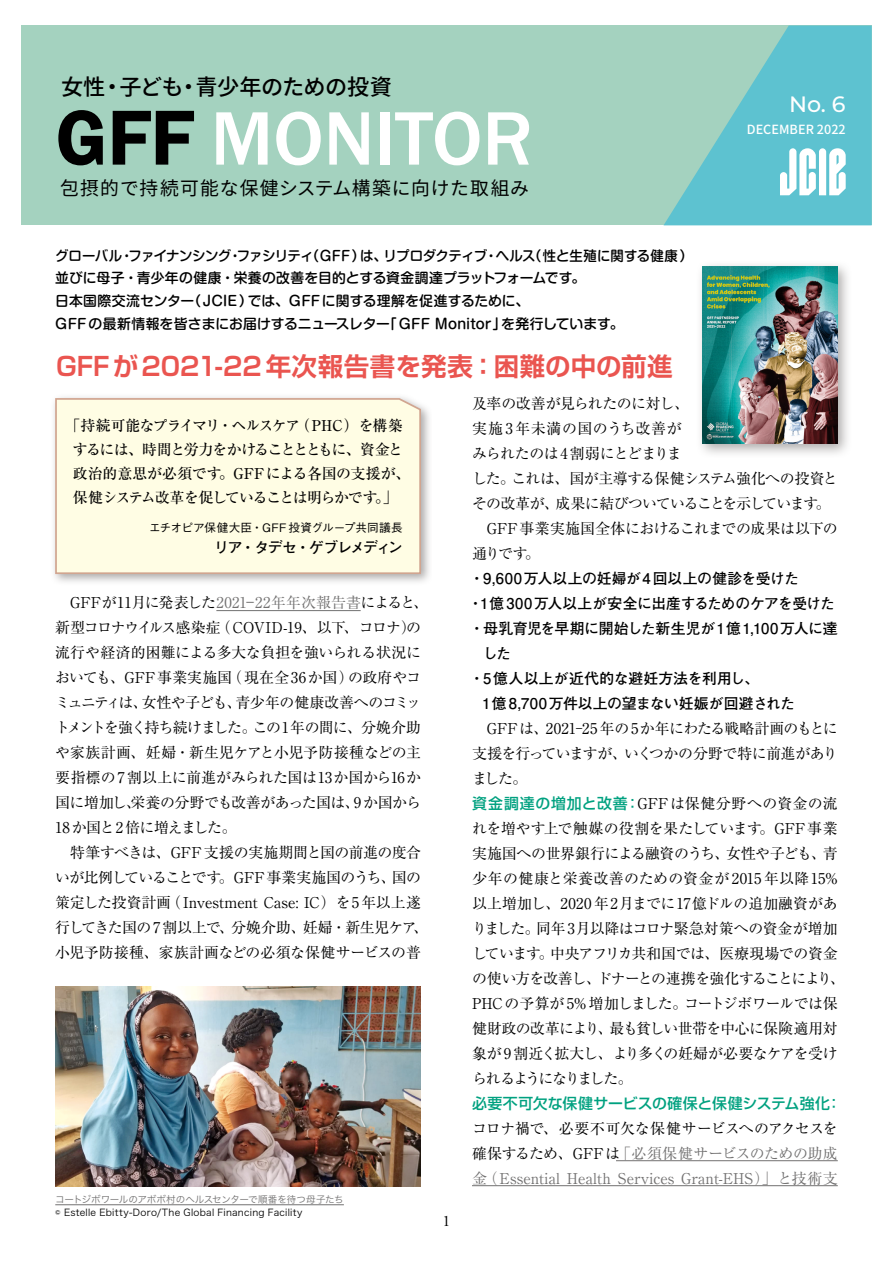
<style>
.page{position:relative;width:893px;height:1263px;background:#fff}
.page>*{position:absolute;margin:0;border:0;box-sizing:border-box;transform-origin:0 0}
.t1{font:500 78.3px "ITC Franklin Gothic Std";color:#fff}
.t2{font:700 25.5px "Shin Go Pro De";letter-spacing:.01em;color:#ea5550}
.t3{font:500 22.2px "Noto Sans CJ Kjp";letter-spacing:-.015em;color:#000}
.t4{font:500 22.2px "Montserrat";color:#fff}
.t5{font:18.75px "Noto Sans CJ Kjp";letter-spacing:.05em;color:#000}
.t6{font:15.9px "Adobe Garamond Pro";color:#000}
.t7{font:14.85px/25px "Ryumin Pro";letter-spacing:-.02em;color:#000}
.t8{font:700 14.85px/25px "Futo Go B101 Pro";letter-spacing:-.01em;color:#000}
.t9{font:500 14.85px/23.9px "Ryumin Pro";letter-spacing:-.05em;color:#000;text-align:center}
.t10{font:14.85px/25px "Ryumin Pro";color:#727171;text-align:justify}
.t11{font:500 14.85px "Shin Go Pro";letter-spacing:.005em;color:#00a180}
.t12{font:700 14.85px "Futo Go B101 Pro";letter-spacing:-.085em;color:#000}
.t13{font:500 13.8px/22.8px "Shin M Go Pro";color:#000}
.t14{font:500 12.6px "Noto Sans CJ Kjp";letter-spacing:.01em;color:#fff}
.t15{font:500 11.7px "Gothic BBB Pr 6 N";letter-spacing:.005em;color:#000}
.t16{font:9.6px "Hira Kaku Pro N W3";letter-spacing:.03em;color:#000}
.t17{font:9.6px "Hira Kaku Pro N W3";letter-spacing:-.02em;color:#727171}
.s1{font-weight:600;color:#000}
.s2{color:#727171}
.s3{font-family:"Shin Go Pro";font-weight:500;color:#00a180}
.s4{color:#000}
</style>
<div class="page">
<div style="left:50px;top:393px;width:382px;height:193px;background:#928f8e;opacity:.75"></div>
<svg style="left:54px;top:397px;width:368px;height:178px;background:#fdfae2"></svg>
<hr style="left:216px;top:610px;width:145px;height:1px;background:#727171">
<hr style="left:616px;top:1160px;width:222px;height:1px;background:#727171">
<hr style="left:472px;top:1185px;width:366px;height:1px;background:#727171">
<div style="left:21px;top:26px;width:851px;height:199px;background:#a4d2bf"></div>
<svg style="left:664px;top:26px;width:208px;height:199px"></svg>
<img style="left:55px;top:986px;width:366px;height:200px">
<hr style="left:55px;top:1204px;width:289px;height:1px;background:#727171">
<div style="left:696px;top:260px;width:156px;height:198px;background:#928f8e;opacity:.75"></div>
<img style="left:703px;top:267px;width:135px;height:176px">
<h3 class="t3" style="left:61px;top:74px;width:333px">女性・子ども・青少年のための投資</h3>
<h1 class="t1" style="left:56px;top:95px;width:478px"><span class="s1">GFF</span> MONITOR</h1>
<p class="t5" style="left:60px;top:178px;width:470px">包摂的で持続可能な保健システム構築に向けた取組み</p>
<p class="t13" style="left:55px;top:242px;width:639px">グローバル・ファイナンシング・ファシリティ（GFF）は、リプロダクティブ・ヘルス（性と生殖に関する健康）並びに母子・青少年の健康・栄養の改善を目的とする資金調達プラットフォームです。<br>日本国際交流センター（JCIE）では、GFFに関する理解を促進するために、<br>GFFの最新情報を皆さまにお届けするニュースレター「GFF Monitor」を発行しています。</p>
<h2 class="t2" style="left:56px;top:345px;width:618px">GFFが2021-22年次報告書を発表：困難の中の前進</h2>
<h3 class="t4" style="left:789px;top:88px;width:58px">No. 6</h3>
<p class="t14" style="left:747px;top:122px;width:100px">DECEMBER 2022</p>
<p class="t9" style="left:65px;top:413px;width:346px">「持続可能なプライマリ・ヘルスケア（ PHC）を構築するには、時間と労力をかけることとともに、資金と政治的意思が必須です。GFFによる各国の支援が、保健システム改革を促していることは明らかです。」</p>
<p class="t15" style="left:149px;top:519px;width:255px">エチオピア保健大臣・GFF投資グループ共同議長</p>
<p class="t12" style="left:214px;top:536px;width:190px">リア・タデセ・ゲブレメディン</p>
<p class="t7" style="left:55px;top:589px;width:375px">　GFFが11月に発表した<span class="s2">2021―22年年次報告書</span>によると、新型コロナウイルス感染症（ COVID-19、以下、コロナ）の流行や経済的困難による多大な負担を強いられる状況においても、GFF事業実施国（現在全36か国）の政府やコミュニティは、女性や子ども、青少年の健康改善へのコミットメントを強く持ち続けました。この1年の間に、分娩介助や家族計画、妊婦・新生児ケアと小児予防接種などの主要指標の7割以上に前進がみられた国は13か国から16か国に増加し、栄養の分野でも改善があった国は、9 か国から<br>18か国と2倍に増えました。<br>　特筆すべきは、GFF 支援の実施期間と国の前進の度合いが比例していることです。GFF事業実施国のうち、国の策定した投資計画（Investment Case: IC）を5年以上遂行してきた国の 7 割以上で、分娩介助、妊婦・新生児ケア、小児予防接種、家族計画などの必須な保健サービスの普</p>
<p class="t17" style="left:55px;top:1191px;width:290px">コートジボワールのアボボ村のヘルスセンターで順番を待つ母子たち</p>
<p class="t16" style="left:55px;top:1204px;width:249px">© Estelle Ebitty-Doro/The Global Financing Facility</p>
<p class="t6" style="left:442px;top:1212px;width:9px">1</p>
<p class="t7" style="left:472px;top:390px;width:367px">及率の改善が見られたのに対し、<br>実施 3 年未満の国のうち改善が<br>みられたのは4割弱にとどまりま<br>した。これは、国が主導する保健システム強化への投資とその改革が、成果に結びついていることを示しています。　GFF事業実施国全体におけるこれまでの成果は以下の通りです。</p>
<p class="t8" style="left:469px;top:564px;width:331px">• 9,600万人以上の妊婦が4回以上の健診を受けた</p>
<p class="t8" style="left:468px;top:589px;width:368px">• 1億300万人以上が安全に出産するためのケアを受けた</p>
<p class="t8" style="left:483px;top:614px;width:356px;text-indent:-14px">• 母乳育児を早期に開始した新生児が1億1,100万人に達した</p>
<p class="t8" style="left:482px;top:664px;width:314px;text-indent:-13px">• 5億人以上が近代的な避妊方法を利用し、<br>1億8,700万件以上の望まない妊娠が回避された</p>
<p class="t7" style="left:472px;top:715px;width:375px">　GFFは、2021-25 年の5か年にわたる戦略計画のもとに支援を行っていますが、いくつかの分野で特に前進がありました。<br><span class="s3">資金調達の増加と改善：</span>GFFは保健分野への資金の流れを増やす上で触媒の役割を果たしています。GFF事業実施国への世界銀行による融資のうち、女性や子ども、青少年の健康と栄養改善のための資金が2015年以降15%以上増加し、2020年2月までに17億ドルの追加融資がありました。同年3月以降はコロナ緊急対策への資金が増加しています。中央アフリカ共和国では、医療現場での資金の使い方を改善し、ドナーとの連携を強化することにより、<br>PHCの予算が 5% 増加しました。コートジボワールでは保健財政の改革により、最も貧しい世帯を中心に保険適用対象が 9 割近く拡大し、より多くの妊婦が必要なケアを受けられるようになりました。</p>
<p class="t11" style="left:472px;top:1091px;width:371px">必要不可欠な保健サービスの確保と保健システム強化：</p>
<p class="t10" style="left:472px;top:1114px;width:367px"><span class="s4">コロナ禍で、必要不可欠な保健サービスへのアクセスを確保するため、GFFは</span>「必須保健サービスのための助成金（Essential Health Services Grant-EHS）」と技術支</p>
</div>
